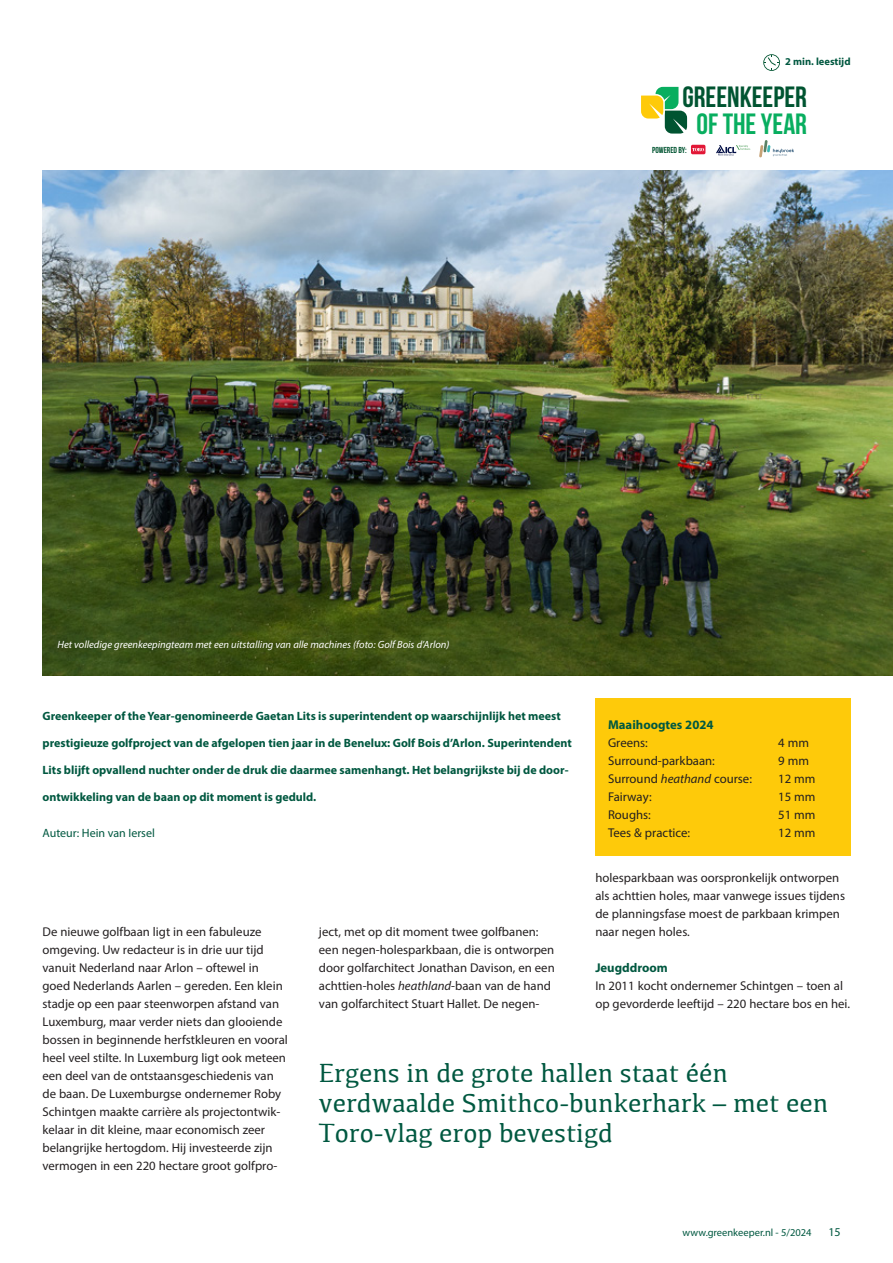
<style>
.page{position:relative;width:893px;height:1263px;background:#fff}
.page>*{position:absolute;margin:0;border:0;box-sizing:border-box;transform-origin:0 0}
.t1{font:29.25px "Bebas Neue";color:#005431}
.t2{font:29.25px "Bebas Neue";color:#08ae5f}
.t3{font:27px/30px "Kefa";color:#005840}
.t4{font:12.75px/18px "Myriad Pro";color:#231f20}
.t5{font:700 12.75px "Myriad Pro";color:#005840}
.t6{font:700 12px "Myriad Pro";color:#005840}
.t7{font:12px "Myriad Pro";color:#005840}
.t8{font:italic 10.5px "Myriad Pro";color:#fff}
.t9{font:10.5px "Myriad Pro";color:#005840}
.t10{font:700 10.5px "Myriad Pro";color:#005840}
.t11{font:8.7px "Bebas Neue";color:#005431}
.s1{font-style:italic}
</style>
<div class="page">
<svg style="left:641px;top:87px;width:46px;height:47px"></svg>
<svg style="left:691px;top:145px;width:14px;height:9px"></svg>
<svg style="left:692px;top:148px;width:12px;height:3px"></svg>
<svg style="left:716px;top:145px;width:34px;height:11px"></svg>
<svg style="left:759px;top:140px;width:35px;height:17px"></svg>
<div style="left:595px;top:699px;width:255px;height:157px;background:#feca0a"></div>
<img style="left:43px;top:170px;width:850px;height:505px">
<svg style="left:763px;top:54px;width:17px;height:17px"></svg>
<p class="t10" style="left:785px;top:55px;width:67px">2 min. leestijd</p>
<h1 class="t1" style="left:682px;top:81px;width:126px">GREENKEEPER</h1>
<h1 class="t2" style="left:696px;top:107px;width:112px">OF THE YEAR</h1>
<p class="t11" style="left:652px;top:145px;width:36px">POWERED BY:</p>
<p class="t8" style="left:57px;top:638px;width:394px">Het volledige greenkeepingteam met een uitstalling van alle machines (foto: Golf Bois d’Arlon)</p>
<p class="t6" style="left:43px;top:708px;width:520px">Greenkeeper of the Year-genomineerde Gaetan Lits is superintendent op waarschijnlijk het meest</p>
<p class="t6" style="left:43px;top:735px;width:531px">prestigieuze golfproject van de afgelopen tien jaar in de Benelux: Golf Bois d’Arlon. Superintendent</p>
<p class="t6" style="left:43px;top:762px;width:528px">Lits blijft opvallend nuchter onder de druk die daarmee samenhangt. Het belangrijkste bij de door-</p>
<p class="t6" style="left:43px;top:789px;width:275px">ontwikkeling van de baan op dit moment is geduld.</p>
<p class="t7" style="left:43px;top:826px;width:114px">Auteur: Hein van Iersel</p>
<p class="t5" style="left:608px;top:716px;width:107px">Maaihoogtes 2024</p>
<p class="t4" style="left:608px;top:734px;width:41px">Greens:</p>
<p class="t4" style="left:778px;top:734px;width:32px">4 mm</p>
<p class="t4" style="left:608px;top:752px;width:108px">Surround-parkbaan:</p>
<p class="t4" style="left:778px;top:752px;width:32px">9 mm</p>
<p class="t4" style="left:608px;top:770px;width:145px">Surround <span class="s1">heathand</span> course:</p>
<p class="t4" style="left:778px;top:770px;width:39px">12 mm</p>
<p class="t4" style="left:608px;top:788px;width:45px">Fairway:</p>
<p class="t4" style="left:778px;top:788px;width:39px">15 mm</p>
<p class="t4" style="left:608px;top:806px;width:44px">Roughs:</p>
<p class="t4" style="left:778px;top:806px;width:39px">51 mm</p>
<p class="t4" style="left:608px;top:824px;width:84px">Tees &amp; practice:</p>
<p class="t4" style="left:778px;top:824px;width:39px">12 mm</p>
<p class="t4" style="left:595px;top:869px;width:251px">holesparkbaan was oorspronkelijk ontworpen als achttien holes, maar vanwege issues tijdens de planningsfase moest de parkbaan krimpen naar negen holes.</p>
<p class="t5" style="left:595px;top:959px;width:74px">Jeugddroom</p>
<p class="t4" style="left:595px;top:977px;width:256px">In 2011 kocht ondernemer Schintgen – toen al op gevorderde leeftijd – 220 hectare bos en hei.</p>
<p class="t4" style="left:43px;top:923px;width:247px">De nieuwe golfbaan ligt in een fabuleuze omgeving. Uw redacteur is in drie uur tijd vanuit Nederland naar Arlon – oftewel in goed Nederlands Aarlen – gereden. Een klein stadje op een paar steenworpen afstand van Luxemburg, maar verder niets dan glooiende bossen in beginnende herfstkleuren en vooral heel veel stilte. In Luxemburg ligt ook meteen een deel van de ontstaansgeschiedenis van de baan. De Luxemburgse ondernemer Roby Schintgen maakte carrière als projectontwik&shy;kelaar in dit kleine, maar economisch zeer belangrijke hertogdom. Hij investeerde zijn vermogen in een 220 hectare groot golfpro-</p>
<p class="t4" style="left:319px;top:923px;width:237px">ject, met op dit moment twee golfbanen: een negen-holesparkbaan, die is ontworpen door golfarchitect Jonathan Davison, en een achttien-holes <span class="s1">heathland</span>-baan van de hand van golfarchitect Stuart Hallet. De negen-</p>
<h2 class="t3" style="left:319px;top:1057px;width:511px">Ergens in de grote hallen staat één verdwaalde Smithco-bunkerhark – met een<br>Toro-vlag erop bevestigd</h2>
<p class="t9" style="left:683px;top:1226px;width:130px">www.greenkeeper.nl - 5/2024</p>
<p class="t7" style="left:828px;top:1224px;width:14px">15</p>
</div>
